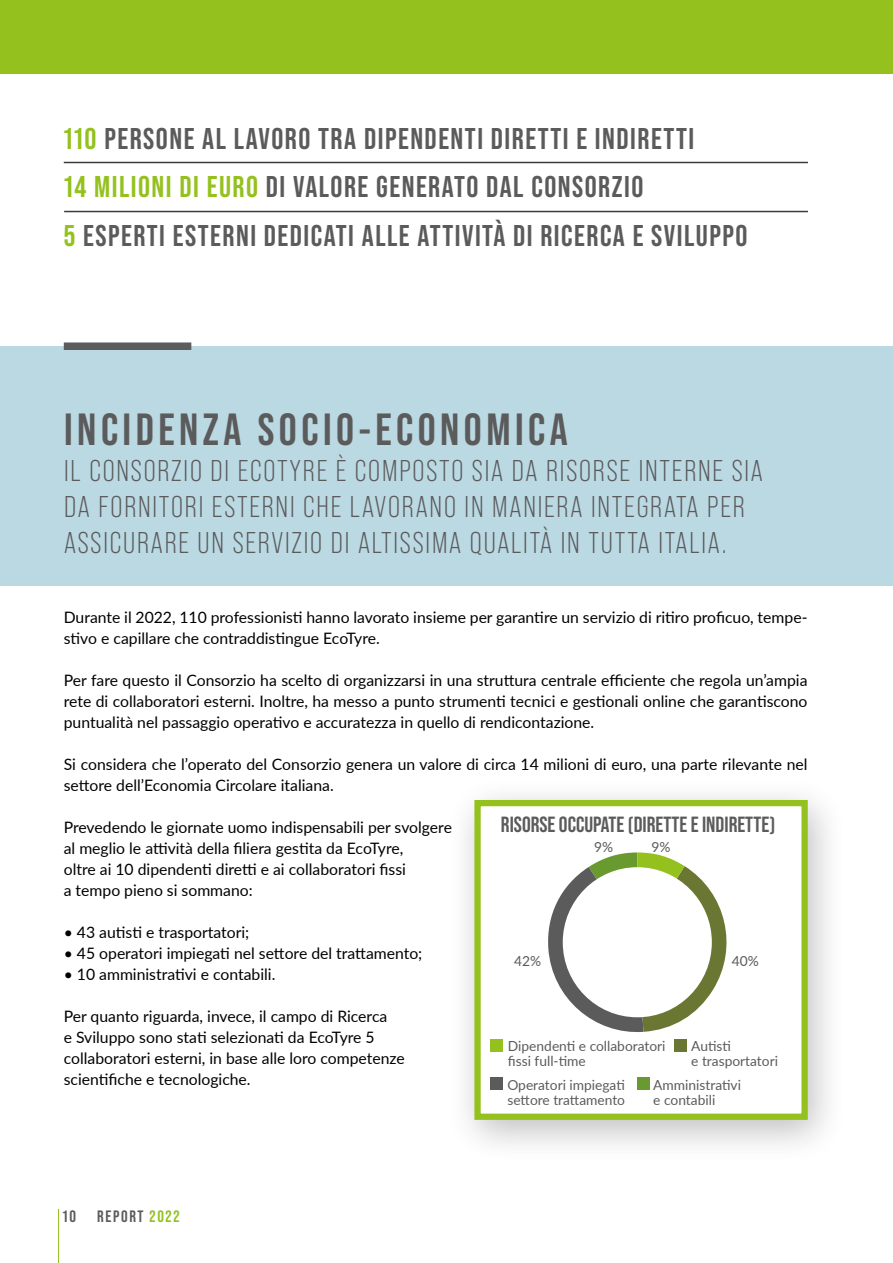
<style>
.page{position:relative;width:893px;height:1263px;background:#fff}
.page>*{position:absolute;margin:0;border:0;box-sizing:border-box;transform-origin:0 0}
.t1{font:700 45px "Bebas Neue Pro";letter-spacing:.1em;color:#5b5b5c}
.t2{font:30px/36px "Bebas Neue Pro";letter-spacing:.06em;color:#5b5b5c}
.t3{font:700 30px/48.8px "Bebas Neue Pro";letter-spacing:.05em;color:#5b5b5c}
.t4{font:700 21.9px "Bebas Neue Pro";color:#5b5b5c}
.t5{font:700 16.5px "Bebas Neue Pro";letter-spacing:.1em;color:#5b5b5c}
.t6{font:15.75px/21px "Lato";color:#000}
.t7{font:13.8px/15px "Lato";color:#5b5b5c}
.s1{color:#95c11f}
</style>
<div class="page">
<div style="left:0;top:346px;width:893px;height:240px;background:#bbd9e3"></div>
<div style="left:446px;top:776px;width:401px;height:388px;background:#000;opacity:.25"></div>
<div style="left:478px;top:803px;width:327px;height:314px;background:#fff"></div>
<svg style="left:548px;top:852px;width:179px;height:180px"></svg>
<div style="left:490px;top:1039px;width:13px;height:13px;background:#95c11f"></div>
<div style="left:674px;top:1038px;width:12px;height:13px;background:#6a7732"></div>
<div style="left:490px;top:1077px;width:13px;height:13px;background:#5b5b5c"></div>
<div style="left:637px;top:1077px;width:13px;height:13px;background:#689a2f"></div>
<div style="left:563px;top:867px;width:149px;height:150px;background:#fff;border-radius:50%"></div>
<div style="left:474px;top:800px;width:334px;height:320px;border:6px solid #95c11f"></div>
<div style="left:0;top:0;width:893px;height:73px;background:#95c11f"></div>
<hr style="left:58px;top:1209px;width:1px;height:54px;background:#95c11f">
<hr style="left:64px;top:162px;width:744px;height:1px;background:#3c3c3b">
<hr style="left:64px;top:211px;width:744px;height:1px;background:#3c3c3b">
<div style="left:64px;top:342px;width:127px;height:8px;background:#5c5c5d"></div>
<h2 class="t3" style="left:64px;top:113px;width:685px"><span class="s1">110</span> PERSONE AL LAVORO TRA DIPENDENTI DIRETTI E INDIRETTI<br><span class="s1">14 MILIONI DI EURO</span> DI VALORE GENERATO DAL CONSORZIO<br><span class="s1">5</span> ESPERTI ESTERNI DEDICATI ALLE ATTIVITÀ DI RICERCA E SVILUPPO</h2>
<h1 class="t1" style="left:64px;top:403px;width:505px">INCIDENZA SOCIO-ECONOMICA</h1>
<h2 class="t2" style="left:64px;top:452px;width:700px">IL CONSORZIO DI ECOTYRE È COMPOSTO SIA DA RISORSE INTERNE SIA<br>DA FORNITORI ESTERNI CHE LAVORANO IN MANIERA INTEGRATA PER<br>ASSICURARE UN SERVIZIO DI ALTISSIMA QUALITÀ IN TUTTA ITALIA.</h2>
<p class="t6" style="left:64px;top:606px;width:745px">Durante il 2022, 110 professionisti hanno lavorato insieme per garantire un servizio di ritiro proficuo, tempe&shy;stivo e capillare che contraddistingue EcoTyre.</p>
<p class="t6" style="left:64px;top:669px;width:745px;text-align:justify">Per fare questo il Consorzio ha scelto di organizzarsi in una struttura centrale efficiente che regola un’ampia rete di collaboratori esterni. Inoltre, ha messo a punto strumenti tecnici e gestionali online che garantiscono puntualità nel passaggio operativo e accuratezza in quello di rendicontazione.</p>
<p class="t6" style="left:64px;top:753px;width:745px">Si considera che l’operato del Consorzio genera un valore di circa 14 milioni di euro, una parte rilevante nel settore dell’Economia Circolare italiana.</p>
<p class="t6" style="left:64px;top:816px;width:390px">Prevedendo le giornate uomo indispensabili per svolgere al meglio le attività della filiera gestita da EcoTyre,<br>oltre ai 10 dipendenti diretti e ai collaboratori fissi<br>a tempo pieno si sommano:</p>
<p class="t6" style="left:64px;top:921px;width:187px">• 43 autisti e trasportatori;</p>
<p class="t6" style="left:64px;top:942px;width:360px">• 45 operatori impiegati nel settore del trattamento;</p>
<p class="t6" style="left:64px;top:963px;width:213px">• 10 amministrativi e contabili.</p>
<p class="t6" style="left:64px;top:1005px;width:343px">Per quanto riguarda, invece, il campo di Ricerca<br>e Sviluppo sono stati selezionati da EcoTyre 5 collaboratori esterni, in base alle loro competenze scientifiche e tecnologiche.</p>
<h3 class="t4" style="left:501px;top:812px;width:276px">RISORSE OCCUPATE (DIRETTE E INDIRETTE)</h3>
<p class="t7" style="left:594px;top:838px;width:21px">9%</p>
<p class="t7" style="left:651px;top:838px;width:21px">9%</p>
<p class="t7" style="left:514px;top:952px;width:29px">42%</p>
<p class="t7" style="left:732px;top:952px;width:29px">40%</p>
<p class="t7" style="left:508px;top:1038px;width:159px">Dipendenti e collaboratori fissi full-time</p>
<p class="t7" style="left:691px;top:1038px;width:88px">Autisti<br>e trasportatori</p>
<p class="t7" style="left:507px;top:1077px;width:119px">Operatori impiegati settore trattamento</p>
<p class="t7" style="left:653px;top:1077px;width:89px">Amministrativi e contabili</p>
<p class="t5" style="left:63px;top:1206px;width:15px">10</p>
<p class="t5" style="left:97px;top:1206px;width:84px">REPORT <span class="s1">2022</span></p>
</div>
